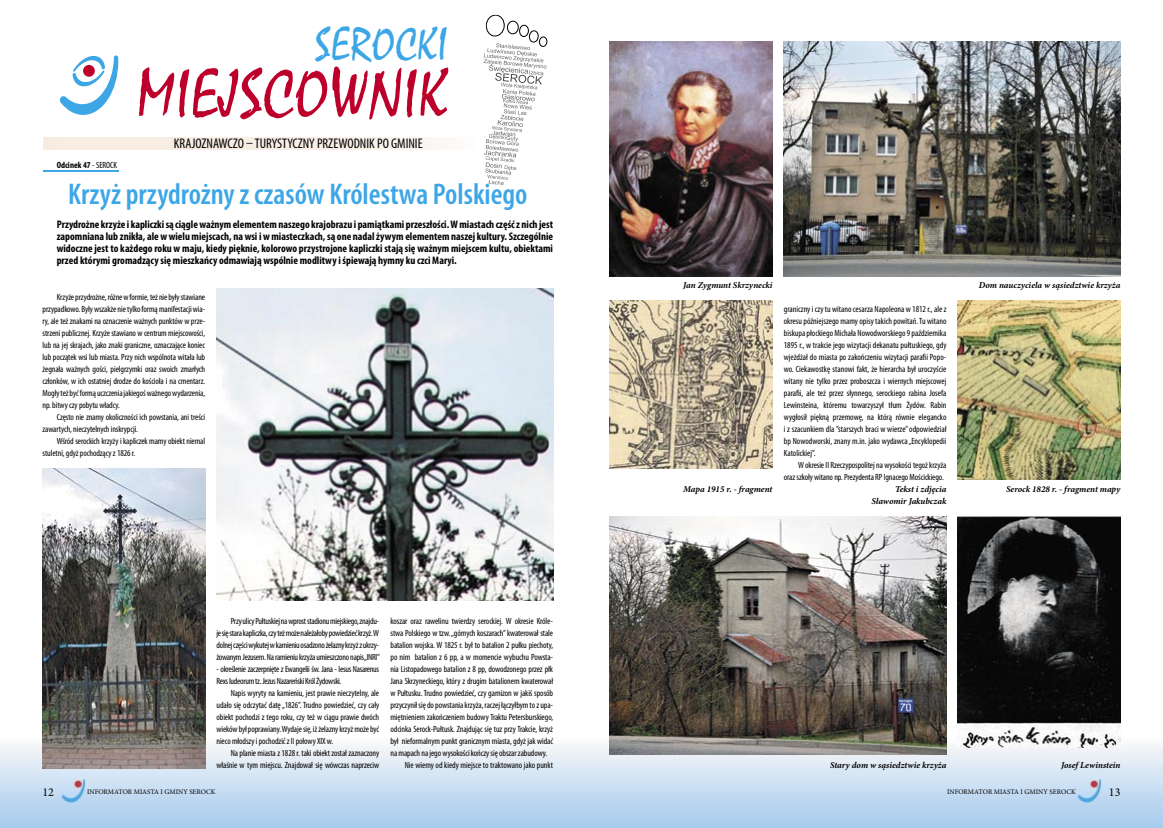
<style>
.page{position:relative;width:1163px;height:828px;background:#fff}
.page>*{position:absolute;margin:0;border:0;box-sizing:border-box;transform-origin:0 0}
.t1{font:70px "Mistral";letter-spacing:.025em;color:#bd002b;scale:.9 1}
.t2{font:48px "Mistral";letter-spacing:.025em;color:#3ca6e6;scale:.9 1}
.t3{font:600 condensed 30px "Myriad Pro";color:#3ca6e6}
.t4{font:condensed 14px "Myriad Pro";color:#000}
.t5{font:12px "Minion Pro";color:#000}
.t6{font:700 condensed 11px/12px "Myriad Pro";color:#000;text-align:justify}
.t7{font:condensed 9px/12px "Myriad Pro";letter-spacing:-.01em;color:#000;text-align:justify}
.t8{font:italic 700 9px/12px "Minion Pro";color:#000;text-align:right}
.t9{font:condensed 9px/12px "Myriad Pro";letter-spacing:-.03em;color:#000}
.t10{font:700 condensed 9px "Myriad Pro";color:#000}
.t11{font:7px "Minion Pro";color:#000}
.s1{font-weight:400}
</style>
<div class="page">
<svg style="left:0;top:737px;width:1162px;height:91px;background:#cadef1"></svg>
<svg style="left:43px;top:137px;width:393px;height:12px;background:#f7eee6"></svg>
<hr style="left:43px;top:170px;width:76px;height:1px;background:#3ca6e6">
<svg style="left:483px;top:14px;width:65px;height:171px"></svg>
<svg style="left:60px;top:55px;width:58px;height:60px"></svg>
<img style="left:60px;top:777px;width:27px;height:26px">
<img style="left:1075px;top:777px;width:28px;height:26px">
<img style="left:609px;top:42px;width:163px;height:234px">
<img style="left:783px;top:41px;width:337px;height:235px">
<img style="left:957px;top:516px;width:163px;height:231px">
<img style="left:216px;top:288px;width:337px;height:312px">
<img style="left:43px;top:468px;width:162px;height:300px">
<img style="left:609px;top:300px;width:163px;height:168px">
<img style="left:957px;top:300px;width:163px;height:180px">
<img style="left:609px;top:516px;width:337px;height:238px">
<h2 class="t2" style="left:315px;top:16px;width:148px">SEROCKI</h2>
<h1 class="t1" style="left:137px;top:53px;width:345px">MIEJSCOWNIK</h1>
<h3 class="t4" style="left:174px;top:136px;width:250px">KRAJOZNAWCZO – TURYSTYCZNY PRZEWODNIK PO GMINIE</h3>
<p class="t10" style="left:57px;top:160px;width:62px">Odcinek 47 <span class="s1">- SEROCK</span></p>
<h3 class="t3" style="left:68px;top:178px;width:461px">Krzyż przydrożny z czasów Królestwa Polskiego</h3>
<p class="t6" style="left:57px;top:219px;width:498px">Przydrożne krzyże i kapliczki są ciągle ważnym elementem naszego krajobrazu i pamiątkami przeszłości. W miastach część z nich jest zapomniana lub znikła, ale w wielu miejscach, na wsi i w miasteczkach, są one nadal żywym elementem naszej kultury. Szczególnie widoczne jest to każdego roku w maju, kiedy pięknie, kolorowo przystrojone kapliczki stają się ważnym miejscem kultu, obiektami przed którymi gromadzący się mieszkańcy odmawiają wspólnie modlitwy i śpiewają hymny ku czci Maryi.</p>
<p class="t7" style="left:43px;top:291px;width:164px;text-indent:14px">Krzyże przydrożne, różne w formie, też nie były stawiane przypadkowo. Były wszakże nie tylko formą manifestacji wia&shy;ry, ale też znakami na oznaczenie ważnych punktów w prze&shy;strzeni publicznej. Krzyże stawiano w centrum miejscowości, lub na jej skrajach, jako znaki graniczne, oznaczające koniec lub początek wsi lub miasta. Przy nich wspólnota witała lub żegnała ważnych gości, pielgrzymki oraz swoich zmarłych członków, w ich ostatniej drodze do kościoła i na cmentarz.<br>Mogły też być formą uczczenia jakiegoś ważnego wydarzenia, np. bitwy czy pobytu władcy.</p>
<p class="t7" style="left:43px;top:411px;width:164px;text-indent:14px">Często nie znamy okoliczności ich powstania, ani treści zawartych, nieczytelnych inskrypcji.</p>
<p class="t7" style="left:43px;top:435px;width:164px;text-indent:14px">Wśród serockich krzyży i kapliczek mamy obiekt niemal stuletni, gdyż pochodzący z 1826 r.</p>
<p class="t7" style="left:216px;top:615px;width:165px;text-indent:14px">Przy ulicy Pułtuskiej na wprost stadionu miejskiego, znajdu&shy;je się stara kapliczka, czy też może należałoby powiedzieć krzyż. W dolnej części wykutej w kamieniu osadzono żelazny krzyż z ukrzy&shy;żowanym Jezusem. Na ramieniu krzyża umieszczono napis „INRI”</p>
<p class="t9" style="left:216px;top:663px;width:164px">- określenie zaczerpnięte z Ewangelii św. Jana - Iesus Nasarenus<br>Rexs Iudeorum tz. Jezus Nazareński Król Żydowski.</p>
<p class="t7" style="left:216px;top:687px;width:164px;text-indent:14px">Napis wyryty na kamieniu, jest prawie nieczytelny, ale udało się odczytać datę „1826”. Trudno powiedzieć, czy cały obiekt pochodzi z tego roku, czy też w ciągu prawie dwóch wieków był poprawiany. Wydaje się, iż żelazny krzyż może być nieco młodszy i pochodzić z II połowy XIX w.</p>
<p class="t7" style="left:216px;top:747px;width:164px;text-align:right">Na planie miasta z 1828 r. taki obiekt został zaznaczony właśnie w tym miejscu. Znajdował się wówczas naprzeciw</p>
<p class="t7" style="left:390px;top:615px;width:164px">koszar oraz rawelinu twierdzy serockiej. W okresie Króle-</p>
<p class="t7" style="left:390px;top:627px;width:164px">stwa Polskiego w tzw. „górnych koszarach” kwaterował stale</p>
<p class="t7" style="left:390px;top:639px;width:164px">batalion wojska. W 1825 r. był to batalion 2 pułku piechoty,</p>
<p class="t7" style="left:390px;top:651px;width:164px">po nim batalion z 6 pp, a w momencie wybuchu Powsta-</p>
<p class="t7" style="left:390px;top:663px;width:164px">nia Listopadowego batalion z 8 pp, dowodzonego przez płk</p>
<p class="t7" style="left:390px;top:675px;width:164px">Jana Skrzyneckiego, który z drugim batalionem kwaterował</p>
<p class="t7" style="left:390px;top:687px;width:164px">w Pułtusku. Trudno powiedzieć, czy garnizon w jakiś sposób</p>
<p class="t7" style="left:390px;top:699px;width:164px">przyczynił się do powstania krzyża, raczej łączyłbym to z upa-</p>
<p class="t7" style="left:390px;top:711px;width:164px">miętnieniem zakończeniem budowy Traktu Petersburskiego,</p>
<p class="t7" style="left:390px;top:723px;width:164px">odcinka Serock-Pułtusk. Znajdując się tuz przy Trakcie, krzyż</p>
<p class="t7" style="left:390px;top:735px;width:164px">był nieformalnym punkt granicznym miasta, gdyż jak widać</p>
<p class="t7" style="left:390px;top:747px;width:158px">na mapach na jego wysokości kończy się obszar zabudowy.</p>
<p class="t7" style="left:404px;top:759px;width:150px">Nie wiemy od kiedy miejsce to traktowano jako punkt</p>
<p class="t8" style="left:683px;top:279px;width:91px">Jan Zygmunt Skrzynecki</p>
<p class="t8" style="left:978px;top:279px;width:143px">Dom nauczyciela w sąsiedztwie krzyża</p>
<p class="t7" style="left:783px;top:303px;width:164px">graniczny i czy tu witano cesarza Napoleona w 1812 r., ale z okresu późniejszego mamy opisy takich powitań. Tu witano biskupa płockiego Michała Nowodworskiego 9 października 1895 r., w trakcie jego wizytacji dekanatu pułtuskiego, gdy wjeżdżał do miasta po zakończeniu wizytacji parafii Popo&shy;wo. Ciekawostkę stanowi fakt, że hierarcha był uroczyście witany nie tylko przez proboszcza i wiernych miejscowej parafii, ale też przez słynnego, serockiego rabina Josefa Lewinsteina, któremu towarzyszył tłum Żydów. Rabin wygłosił piękną przemowę, na którą równie elegancko i z szacunkiem dla ”starszych braci w wierze” odpowiedział bp Nowodworski, znany m.in. jako wydawca „Encyklopedii Katolickiej”.</p>
<p class="t7" style="left:783px;top:459px;width:164px;text-indent:14px">W okresie II Rzeczypospolitej na wysokości tegoż krzyża oraz szkoły witano np. Prezydenta RP Ignacego Mościckiego.</p>
<p class="t8" style="left:871px;top:483px;width:77px">Tekst i zdjęcia<br>Sławomir Jakubczak</p>
<p class="t8" style="left:683px;top:483px;width:91px">Mapa 1915 r. - fragment</p>
<p class="t8" style="left:1005px;top:483px;width:116px">Serock 1828 r. - fragment mapy</p>
<p class="t8" style="left:830px;top:759px;width:118px">Stary dom w sąsiedztwie krzyża</p>
<p class="t8" style="left:1060px;top:759px;width:61px">Josef Lewinstein</p>
<h3 class="t5" style="left:43px;top:784px;width:13px">12</h3>
<p class="t11" style="left:87px;top:787px;width:130px">INFORMATOR MIASTA I GMINY SEROCK</p>
<p class="t11" style="left:946px;top:787px;width:130px">INFORMATOR MIASTA I GMINY SEROCK</p>
<h3 class="t5" style="left:1108px;top:784px;width:13px">13</h3>
<p class="t11" style="left:87px;top:788px;width:130px">INFORMATOR MIASTA I GMINY SEROCK</p>
<p class="t11" style="left:946px;top:788px;width:130px">INFORMATOR MIASTA I GMINY SEROCK</p>
</div>
